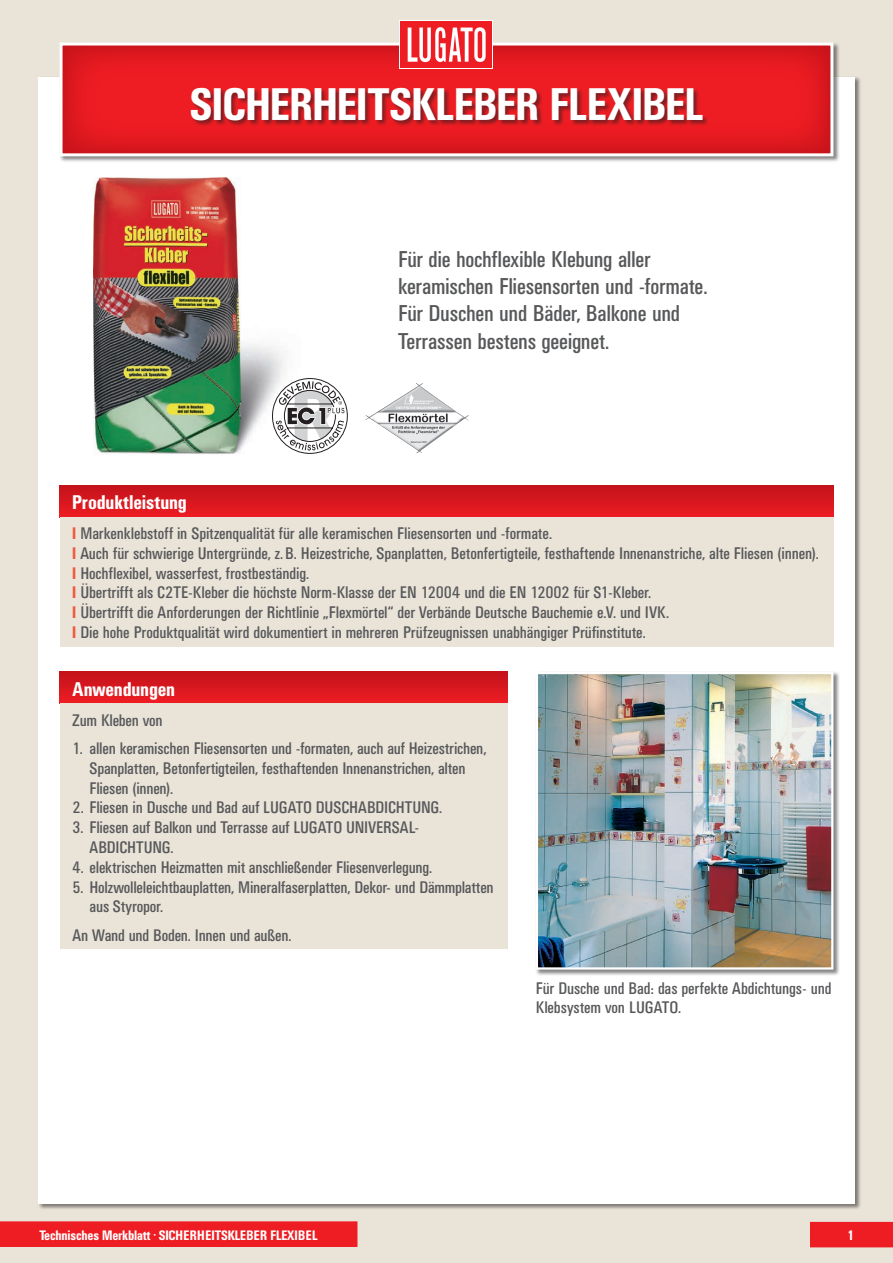
<style>
.page{position:relative;width:893px;height:1263px;background:#e9e3d8}
.page>*{position:absolute;margin:0;border:0;box-sizing:border-box;transform-origin:0 0}
.t1{font:500 condensed 45px "UN11";color:#fff}
.t2{font:condensed 22.5px/27px "UN11";letter-spacing:-.005em;color:#57585a}
.t3{font:500 condensed 19.5px "UN11";letter-spacing:.005em;color:#fff}
.t4{font:condensed 16.5px/19.8px "UN11";color:#57585a}
.t5{font:500 condensed 13.5px "UN11";color:#fff}
.s1{font-weight:500;color:#f0593e}
</style>
<div class="page">
<div style="left:38px;top:77px;width:817px;height:1126px;background:#fff"></div>
<div style="left:810px;top:1222px;width:83px;height:25px;background:#ee1d23"></div>
<div style="left:0;top:1221px;width:357px;height:26px;background:#ee1d23"></div>
<div style="left:59px;top:42px;width:781px;height:121px;background:#231f20;opacity:.55"></div>
<svg style="left:60px;top:43px;width:773px;height:113px;background:#e5292f"></svg>
<div style="left:191px;top:87px;width:518px;height:40px;background:#231f20;opacity:.55"></div>
<svg style="left:400px;top:20px;width:93px;height:49px"></svg>
<div style="left:401px;top:21px;width:91px;height:47px;background:#ee1d23"></div>
<svg style="left:408px;top:27px;width:78px;height:35px"></svg>
<img style="left:94px;top:178px;width:190px;height:277px">
<div style="left:60px;top:485px;width:773px;height:32px;background:linear-gradient(to bottom,#c3121b,#ec1c23)"></div>
<div style="left:60px;top:517px;width:773px;height:129px;background:#e9e3d8"></div>
<div style="left:535px;top:671px;width:305px;height:305px;background:#231f20;opacity:.55"></div>
<img style="left:539px;top:675px;width:291px;height:291px">
<div style="left:536px;top:672px;width:297px;height:297px;border:2px solid #fff"></div>
<div style="left:60px;top:672px;width:447px;height:32px;background:linear-gradient(to bottom,#c4121b,#ed1d23)"></div>
<div style="left:60px;top:704px;width:447px;height:245px;background:#e9e3d8"></div>
<img style="left:365px;top:383px;width:104px;height:70px">
<svg style="left:272px;top:378px;width:76px;height:76px"></svg>
<h1 class="t1" style="left:190px;top:79px;width:514px">SICHERHEITSKLEBER FLEXIBEL</h1>
<h2 class="t2" style="left:398px;top:246px;width:311px">Für die hochflexible Klebung aller keramischen Fliesensorten und -formate.<br>Für Duschen und Bäder, Balkone und Terrassen bestens geeignet.</h2>
<p class="t3" style="left:72px;top:491px;width:116px">Produktleistung</p>
<p class="t4" style="left:72px;top:523px;width:748px"><span class="s1">I</span> Markenklebstoff in Spitzenqualität für alle keramischen Fliesensorten und -formate.<br><span class="s1">I</span> Auch für schwierige Untergründe, z.B. Heizestriche, Spanplatten, Betonfertigteile, festhaftende Innenanstriche, alte Fliesen (innen).<br><span class="s1">I</span> Hochflexibel, wasserfest, frostbeständig.<br><span class="s1">I</span> Übertrifft als C2TE-Kleber die höchste Norm-Klasse der EN 12004 und die EN 12002 für S1-Kleber.<br><span class="s1">I</span> Übertrifft die Anforderungen der Richtlinie „Flexmörtel“ der Verbände Deutsche Bauchemie e.V. und IVK.<br><span class="s1">I</span> Die hohe Produktqualität wird dokumentiert in mehreren Prüfzeugnissen unabhängiger Prüfinstitute.</p>
<p class="t3" style="left:73px;top:678px;width:104px">Anwendungen</p>
<p class="t4" style="left:73px;top:710px;width:92px">Zum Kleben von</p>
<p class="t4" style="left:90px;top:738px;width:398px;text-indent:-17px">1. allen keramischen Fliesensorten und -formaten, auch auf Heizestrichen,<br>Spanplatten, Betonfertigteilen, festhaftenden Innenanstrichen, alten<br>Fliesen (innen).</p>
<p class="t4" style="left:73px;top:797px;width:371px">2. Fliesen in Dusche und Bad auf LUGATO DUSCHABDICHTUNG.</p>
<p class="t4" style="left:90px;top:817px;width:331px;text-indent:-17px">3. Fliesen auf Balkon und Terrasse auf LUGATO UNIVERSAL-<br>ABDICHTUNG.</p>
<p class="t4" style="left:73px;top:857px;width:361px">4. elektrischen Heizmatten mit anschließender Fliesenverlegung.</p>
<p class="t4" style="left:90px;top:877px;width:405px;text-indent:-17px">5. Holzwolleleichtbauplatten, Mineralfaserplatten, Dekor- und Dämmplatten aus Styropor.</p>
<p class="t4" style="left:73px;top:925px;width:220px">An Wand und Boden. Innen und außen.</p>
<p class="t4" style="left:536px;top:978px;width:297px">Für Dusche und Bad: das perfekte Abdichtungs- und<br>Klebsystem von LUGATO.</p>
<p class="t5" style="left:39px;top:1227px;width:280px">Technisches Merkblatt <sup>•</sup> SICHERHEITSKLEBER FLEXIBEL</p>
<p class="t5" style="left:847px;top:1227px;width:8px">1</p>
</div>
